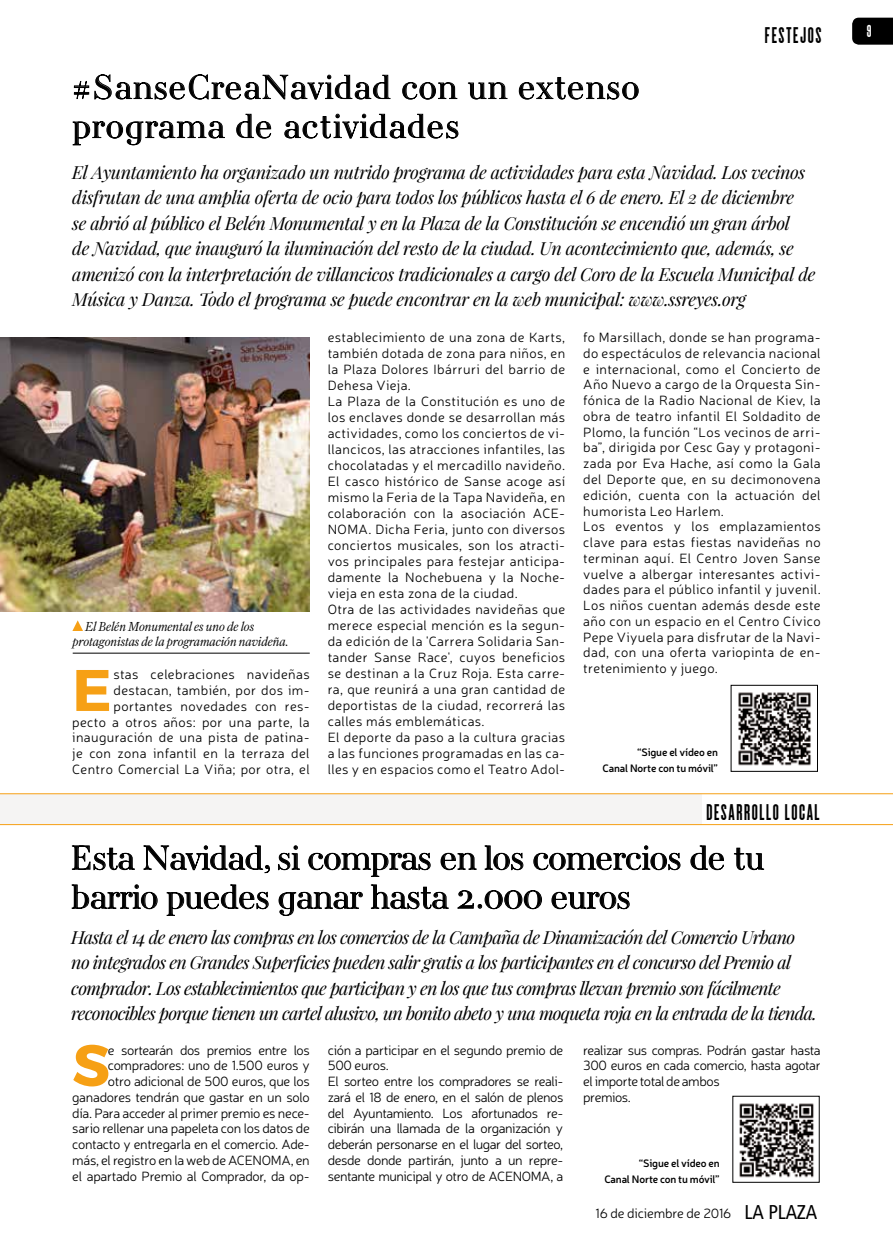
<style>
.page{position:relative;width:893px;height:1255px;background:#fff}
.page>*{position:absolute;margin:0;border:0;box-sizing:border-box;transform-origin:0 0}
.t1{font:700 58.5px "Montserrat";color:#f6a015}
.t2{font:300 34.5px/39px "AW Conqueror Didot";letter-spacing:-.01em;color:#000}
.t3{font:300 34.5px/39px "AW Conqueror Didot";letter-spacing:.03em;color:#000}
.t4{font:700 19.5px "Cactus";letter-spacing:.08em;color:#000}
.t5{font:italic 18px/25.5px "Playfair Display";letter-spacing:-.02em;color:#000}
.t6{font:italic 18px/25.5px "Playfair Display";letter-spacing:-.04em;color:#000}
.t7{font:700 15px "Cactus";color:#fff}
.t8{font:300 13.5px/15.8px "Neris";letter-spacing:.025em;color:#000}
.t9{font:300 13.5px/15.8px "Neris";letter-spacing:-.03em;color:#000}
.t10{font:300 13.5px/15.8px "Neris";letter-spacing:-.02em;color:#000;text-align:right}
.t11{font:300 13.5px "Neris";letter-spacing:-.01em;color:#000}
.t12{font:italic 300 13.2px/15px "Farnham Display";letter-spacing:-.01em;color:#000}
.t13{font:600 10.65px/16px "Neris";letter-spacing:-.015em;color:#000;text-align:right}
.s1{font-family:"Frutiger LT Std";font-weight:400;font-stretch:condensed;font-size:19.95px}
</style>
<div class="page">
<div style="left:0;top:794px;width:702px;height:31px;background:#f5f4f3"></div>
<hr style="left:0;top:824px;width:893px;height:1px;background:#f6a015">
<hr style="left:0;top:793px;width:893px;height:1px;background:#f6a015">
<svg style="left:72px;top:845px;width:63px;height:25px"></svg>
<svg style="left:143px;top:845px;width:127px;height:28px"></svg>
<svg style="left:278px;top:845px;width:22px;height:25px"></svg>
<svg style="left:308px;top:852px;width:123px;height:25px"></svg>
<svg style="left:440px;top:852px;width:37px;height:18px"></svg>
<svg style="left:484px;top:845px;width:40px;height:25px"></svg>
<svg style="left:533px;top:845px;width:148px;height:25px"></svg>
<svg style="left:690px;top:845px;width:34px;height:25px"></svg>
<svg style="left:734px;top:847px;width:30px;height:23px"></svg>
<svg style="left:71px;top:884px;width:87px;height:25px"></svg>
<svg style="left:166px;top:884px;width:103px;height:32px"></svg>
<svg style="left:278px;top:891px;width:85px;height:25px"></svg>
<svg style="left:371px;top:884px;width:78px;height:25px"></svg>
<svg style="left:457px;top:890px;width:85px;height:19px"></svg>
<svg style="left:551px;top:891px;width:79px;height:18px"></svg>
<svg style="left:72px;top:620px;width:11px;height:11px"></svg>
<hr style="left:73px;top:652px;width:237px;height:1px;background:#000">
<svg style="left:74px;top:74px;width:317px;height:26px"></svg>
<svg style="left:402px;top:82px;width:56px;height:18px"></svg>
<svg style="left:468px;top:82px;width:40px;height:18px"></svg>
<svg style="left:519px;top:77px;width:120px;height:23px"></svg>
<svg style="left:72px;top:121px;width:153px;height:24px"></svg>
<svg style="left:236px;top:113px;width:35px;height:26px"></svg>
<svg style="left:284px;top:113px;width:175px;height:26px"></svg>
<img style="left:738px;top:692px;width:73px;height:74px">
<div style="left:731px;top:685px;width:87px;height:86px;border:1px solid #000"></div>
<img style="left:0;top:337px;width:310px;height:274px">
<img style="left:739px;top:1103px;width:75px;height:75px">
<svg style="left:852px;top:18px;width:41px;height:27px"></svg>
<h3 class="t4" style="left:765px;top:23px;width:58px">FESTEJOS</h3>
<h2 class="t3" style="left:72px;top:67px;width:569px">#SanseCreaNavidad con un extenso programa de actividades</h2>
<p class="t5" style="left:72px;top:159px;width:745px">El Ayuntamiento ha organizado un nutrido programa de actividades para esta Navidad. Los vecinos disfrutan de una amplia oferta de ocio para todos los públicos hasta el 6 de enero. El 2 de diciembre<br>se abrió al público el Belén Monumental y en la Plaza de la Constitución se encendió un gran árbol<br>de Navidad, que inauguró la iluminación del resto de la ciudad. Un acontecimiento que, además, se amenizó con la interpretación de villancicos tradicionales a cargo del Coro de la Escuela Municipal de Música y Danza. Todo el programa se puede encontrar en la web municipal: www.ssreyes.org</p>
<p class="t12" style="left:72px;top:619px;width:218px;text-indent:13px">El Belén Monumental es uno de los protagonistas de la programación navideña.</p>
<h1 class="t1" style="left:72px;top:654px;width:41px">E</h1>
<p class="t8" style="left:72px;top:666px;width:239px;text-align:right">stas celebraciones navideñas destacan, también, por dos im&shy;portantes novedades con res-<br>pecto a otros años: por una parte, la inauguración de una pista de patina&shy;je con zona infantil en la terraza del Centro Comercial La Viña; por otra, el</p>
<p class="t8" style="left:328px;top:329px;width:239px">establecimiento de una zona de Karts, también dotada de zona para niños, en la Plaza Dolores Ibárruri del barrio de Dehesa Vieja.<br>La Plaza de la Constitución es uno de los enclaves donde se desarrollan más actividades, como los conciertos de vi&shy;llancicos, las atracciones infantiles, las chocolatadas y el mercadillo navideño.<br>El casco histórico de Sanse acoge así mismo la Feria de la Tapa Navideña, en colaboración con la asociación ACE-NOMA. Dicha Feria, junto con diversos conciertos musicales, son los atracti&shy;vos principales para festejar anticipa&shy;damente la Nochebuena y la Noche&shy;vieja en esta zona de la ciudad.<br>Otra de las actividades navideñas que merece especial mención es la segun&shy;da edición de la 'Carrera Solidaria San&shy;tander Sanse Race', cuyos beneficios se destinan a la Cruz Roja. Esta carre&shy;ra, que reunirá a una gran cantidad de deportistas de la ciudad, recorrerá las calles más emblemáticas.<br>El deporte da paso a la cultura gracias a las funciones programadas en las ca&shy;lles y en espacios como el Teatro Adol-</p>
<p class="t8" style="left:583px;top:329px;width:239px">fo Marsillach, donde se han programa&shy;do espectáculos de relevancia nacional e internacional, como el Concierto de Año Nuevo a cargo de la Orquesta Sin&shy;fónica de la Radio Nacional de Kiev, la obra de teatro infantil El Soldadito de Plomo, la función “Los vecinos de arri&shy;ba”, dirigida por Cesc Gay y protagoni&shy;zada por Eva Hache, así como la Gala del Deporte que, en su decimonovena edición, cuenta con la actuación del humorista Leo Harlem.<br>Los eventos y los emplazamientos clave para estas fiestas navideñas no terminan aquí. El Centro Joven Sanse vuelve a albergar interesantes activi&shy;dades para el público infantil y juvenil.<br>Los niños cuentan además desde este año con un espacio en el Centro Cívico Pepe Viyuela para disfrutar de la Navi&shy;dad, con una oferta variopinta de en&shy;tretenimiento y juego.</p>
<p class="t13" style="left:603px;top:743px;width:117px">“Sigue el vídeo en<br>Canal Norte con tu móvil”</p>
<h3 class="t4" style="left:706px;top:799px;width:115px">DESARROLLO LOCAL</h3>
<h2 class="t2" style="left:71px;top:838px;width:695px">Esta Navidad, si compras en los comercios de tu barrio puedes ganar hasta 2.000 euros</h2>
<p class="t6" style="left:71px;top:923px;width:747px">Hasta el 14 de enero las compras en los comercios de la Campaña de Dinamización del Comercio Urbano no integrados en Grandes Superficies pueden salir gratis a los participantes en el concurso del Premio al comprador. Los establecimientos que participan y en los que tus compras llevan premio son fácilmente reconocibles porque tienen un cartel alusivo, un bonito abeto y una moqueta roja en la entrada de la tienda.</p>
<h1 class="t1" style="left:72px;top:1029px;width:39px">S</h1>
<p class="t10" style="left:72px;top:1041px;width:239px">e sortearán dos premios entre los compradores: uno de 1.500 euros y<br>otro adicional de 500 euros, que los ganadores tendrán que gastar en un solo día. Para acceder al primer premio es nece&shy;sario rellenar una papeleta con los datos de contacto y entregarla en el comercio. Ade&shy;más, el registro en la web de ACENOMA, en el apartado Premio al Comprador, da op-</p>
<p class="t9" style="left:328px;top:1041px;width:237px">ción a participar en el segundo premio de 500 euros.<br>El sorteo entre los compradores se reali&shy;zará el 18 de enero, en el salón de plenos del Ayuntamiento. Los afortunados re&shy;cibirán una llamada de la organización y deberán personarse en el lugar del sorteo, desde donde partirán, junto a un repre&shy;sentante municipal y otro de ACENOMA, a</p>
<p class="t9" style="left:583px;top:1041px;width:239px">realizar sus compras. Podrán gastar hasta<br>300 euros en cada comercio, hasta agotar el importe total de ambos<br>premios.</p>
<p class="t13" style="left:604px;top:1154px;width:117px">“Sigue el vídeo en<br>Canal Norte con tu móvil”</p>
<p class="t11" style="left:596px;top:1204px;width:223px">16 de diciembre de 2016 <span class="s1">LA PLAZA</span></p>
<p class="t7" style="left:867px;top:21px;width:6px">9</p>
</div>
